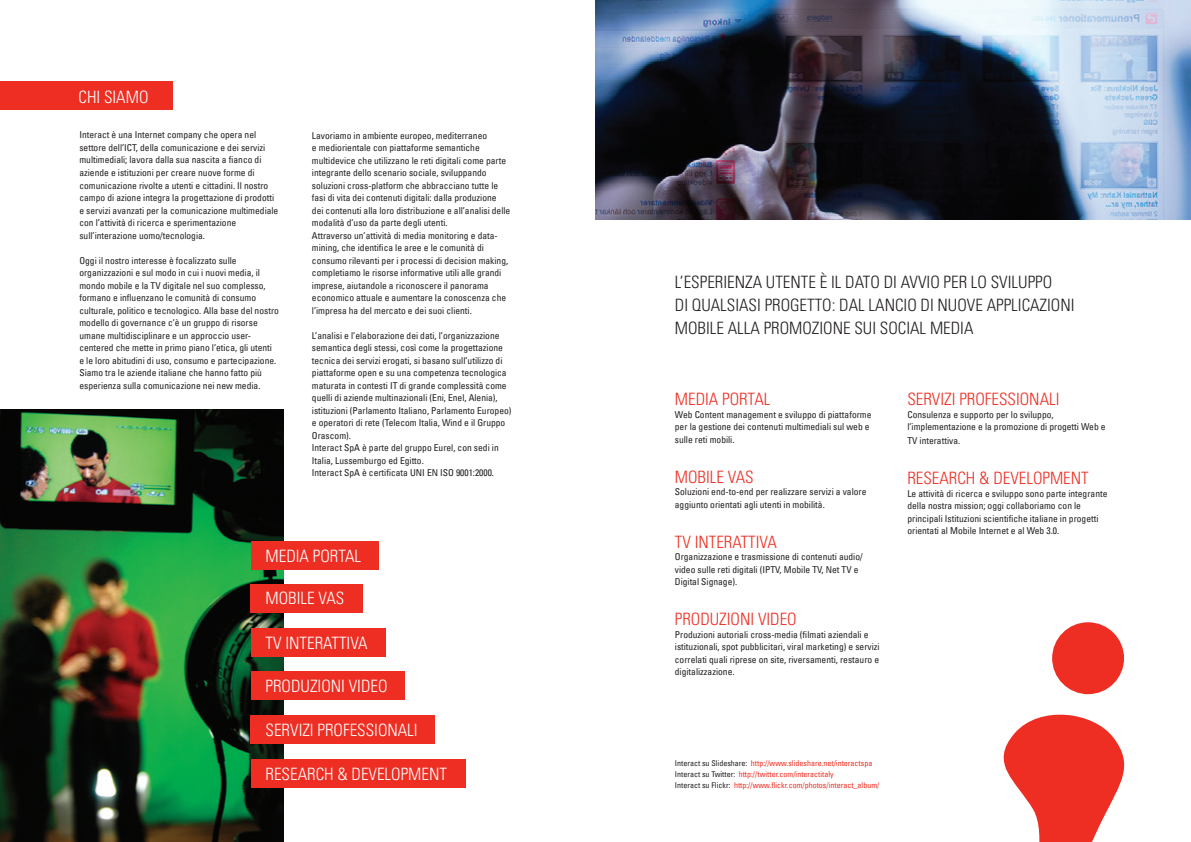
<style>
.page{position:relative;width:1191px;height:842px;background:#fff}
.page>*{position:absolute;margin:0;border:0;box-sizing:border-box;transform-origin:0 0}
.t1{font:300 condensed 17px/23px "Univers";color:#231f20}
.t2{font:300 condensed 17px "Univers";color:#fff}
.t3{font:300 condensed 17px "Univers";color:#ee2e22}
.t4{font:condensed 9.5px/12.5px "Univers LT";color:#231f20}
.t5{font:condensed 8px/11px "Univers LT";color:#ee2e22}
.s1{color:#231f20}
</style>
<div class="page">
<svg style="left:1003px;top:622px;width:122px;height:220px"></svg>
<div style="left:0;top:81px;width:172px;height:29px;background:#ee2e22"></div>
<img style="left:595px;top:0;width:596px;height:220px">
<img style="left:0;top:410px;width:283px;height:432px">
<div style="left:251px;top:628px;width:134px;height:28px;background:#ee2e22"></div>
<div style="left:251px;top:541px;width:127px;height:28px;background:#ee2e22"></div>
<div style="left:251px;top:584px;width:112px;height:28px;background:#ee2e22"></div>
<div style="left:251px;top:672px;width:153px;height:28px;background:#ee2e22"></div>
<div style="left:251px;top:716px;width:184px;height:28px;background:#ee2e22"></div>
<div style="left:251px;top:759px;width:214px;height:29px;background:#ee2e22"></div>
<h1 class="t2" style="left:79px;top:86px;width:71px">CHI SIAMO</h1>
<p class="t4" style="left:79px;top:129px;width:200px">Interact è una Internet company che opera nel settore dell’ICT, della comunicazione e dei servizi multimediali; lavora dalla sua nascita a fianco di aziende e istituzioni per creare nuove forme di comunicazione rivolte a utenti e cittadini. Il nostro campo di azione integra la progettazione di prodotti e servizi avanzati per la comunicazione multimediale con l’attività di ricerca e sperimentazione sull’interazione uomo/tecnologia.</p>
<p class="t4" style="left:79px;top:254px;width:201px">Oggi il nostro interesse è focalizzato sulle organizzazioni e sul modo in cui i nuovi media, il mondo mobile e la TV digitale nel suo complesso, formano e influenzano le comunità di consumo culturale, politico e tecnologico. Alla base del nostro modello di governance c’è un gruppo di risorse umane multidisciplinare e un approccio user&shy;centered che mette in primo piano l’etica, gli utenti e le loro abitudini di uso, consumo e partecipazione.<br>Siamo tra le aziende italiane che hanno fatto più esperienza sulla comunicazione nei new media.</p>
<p class="t4" style="left:312px;top:129px;width:200px">Lavoriamo in ambiente europeo, mediterraneo<br>e mediorientale con piattaforme semantiche multidevice che utilizzano le reti digitali come parte integrante dello scenario sociale, sviluppando soluzioni cross-platform che abbracciano tutte le fasi di vita dei contenuti digitali: dalla produzione dei contenuti alla loro distribuzione e all’analisi delle modalità d’uso da parte degli utenti.<br>Attraverso un’attività di media monitoring e data&shy;mining, che identifica le aree e le comunità di consumo rilevanti per i processi di decision making, completiamo le risorse informative utili alle grandi imprese, aiutandole a riconoscere il panorama economico attuale e aumentare la conoscenza che l’impresa ha del mercato e dei suoi clienti.</p>
<p class="t4" style="left:312px;top:329px;width:201px">L’analisi e l’elaborazione dei dati, l’organizzazione semantica degli stessi, così come la progettazione tecnica dei servizi erogati, si basano sull’utilizzo di piattaforme open e su una competenza tecnologica maturata in contesti IT di grande complessità come quelli di aziende multinazionali (Eni, Enel, Alenia), istituzioni (Parlamento Italiano, Parlamento Europeo) e operatori di rete (Telecom Italia, Wind e il Gruppo Orascom).<br>Interact SpA è parte del gruppo Eurel, con sedi in Italia, Lussemburgo ed Egitto.<br>Interact SpA è certificata UNI EN ISO 9001:2000.</p>
<h1 class="t2" style="left:266px;top:545px;width:97px">MEDIA PORTAL</h1>
<h1 class="t2" style="left:266px;top:588px;width:80px">MOBILE VAS</h1>
<h1 class="t2" style="left:266px;top:632px;width:104px">TV INTERATTIVA</h1>
<h1 class="t2" style="left:266px;top:676px;width:123px">PRODUZIONI VIDEO</h1>
<h1 class="t2" style="left:266px;top:720px;width:154px">SERVIZI PROFESSIONALI</h1>
<h1 class="t2" style="left:266px;top:763px;width:183px">RESEARCH &amp; DEVELOPMENT</h1>
<h1 class="t1" style="left:675px;top:270px;width:401px">L’ESPERIENZA UTENTE È IL DATO DI AVVIO PER LO SVILUPPO<br>DI QUALSIASI PROGETTO: DAL LANCIO DI NUOVE APPLICAZIONI<br>MOBILE ALLA PROMOZIONE SUI SOCIAL MEDIA</h1>
<h1 class="t3" style="left:675px;top:389px;width:22px">MEDIA</h1>
<h1 class="t3" style="left:722px;top:389px;width:17px">PORTAL</h1>
<p class="t4" style="left:675px;top:408px;width:198px">Web Content management e sviluppo di piattaforme per la gestione dei contenuti multimediali sul web e sulle reti mobili.</p>
<h1 class="t3" style="left:675px;top:466px;width:80px">MOBILE VAS</h1>
<p class="t4" style="left:675px;top:485px;width:193px">Soluzioni end-to-end per realizzare servizi a valore aggiunto orientati agli utenti in mobilità.</p>
<h1 class="t3" style="left:675px;top:531px;width:29px">TV INTERATTIVA</h1>
<p class="t4" style="left:675px;top:550px;width:189px">Organizzazione e trasmissione di contenuti audio/ video sulle reti digitali (IPTV, Mobile TV, Net TV e<br>Digital Signage).</p>
<h1 class="t3" style="left:675px;top:609px;width:60px">PROD UZIONI</h1>
<h1 class="t3" style="left:758px;top:609px;width:9px">VIDEO</h1>
<p class="t4" style="left:675px;top:628px;width:206px">Produzioni autoriali cross-media (filmati aziendali e istituzionali, spot pubblicitari, viral marketing) e servizi correlati quali riprese on site, riversamenti, restauro e digitalizzazione.</p>
<h1 class="t3" style="left:907px;top:389px;width:16px">SERVI</h1>
<h1 class="t3" style="left:944px;top:389px;width:24px">ZI PROFESSIONALI</h1>
<p class="t4" style="left:907px;top:408px;width:200px">Consulenza e supporto per lo sviluppo, l’implementazione e la promozione di progetti Web e</p>
<p class="t4" style="left:907px;top:434px;width:54px">TV interattiva.</p>
<h1 class="t3" style="left:907px;top:468px;width:18px">RESEARCH</h1>
<h1 class="t3" style="left:979px;top:468px;width:34px">&amp; DEVELOPMENT</h1>
<p class="t4" style="left:907px;top:487px;width:201px">Le attività di ricerca e sviluppo sono parte integrante della nostra mission; oggi collaboriamo con le principali Istituzioni scientifiche italiane in progetti orientati al Mobile Internet e al Web 3.0.</p>
<p class="t5" style="left:675px;top:757px;width:206px"><span class="s1">Interact su Slideshare:</span> http://www.slideshare.net/interactspa<br><span class="s1">Interact su Twitter:</span> http://twitter.com/interactitaly<br><span class="s1">Interact su Flickr:</span> http://www.flickr.com/photos/interact_album/</p>
</div>
